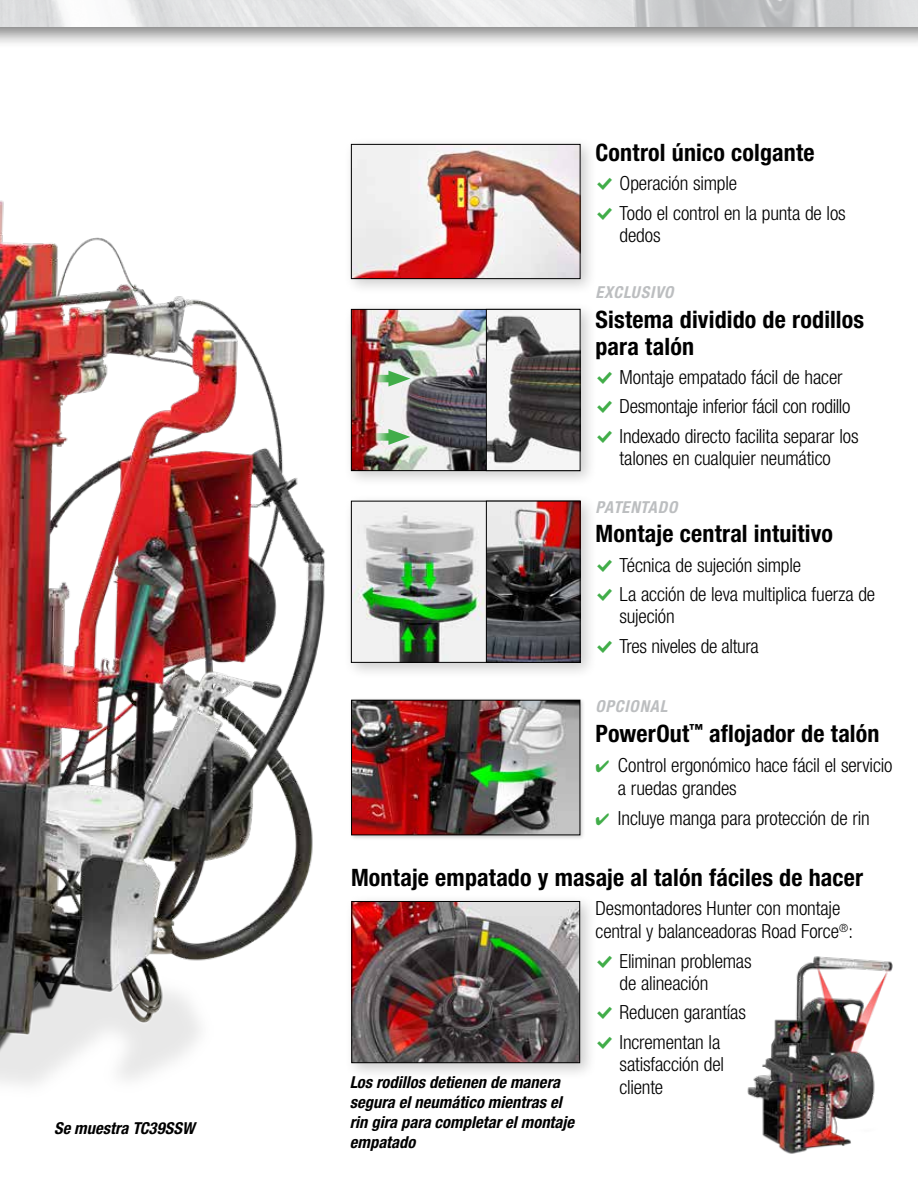
<style>
.page{position:relative;width:918px;height:1188px;background:#fff}
.page>*{position:absolute;margin:0;border:0;box-sizing:border-box;transform-origin:0 0}
.t1{font:700 condensed 24px/27px "Helvetica Neue LT Std";letter-spacing:.005em;color:#000}
.t2{font:300 condensed 19.5px/29.2px "Helvetica Neue LT Std";letter-spacing:-.01em;color:#000}
.t3{font:italic 700 condensed 16.5px/19.8px "Helvetica Neue LT Std";letter-spacing:.005em;color:#000}
.t4{font:italic 700 condensed 16.5px "Helvetica Neue LT Std";letter-spacing:.04em;color:#bcbec0}
.t5{font:italic 700 condensed 16.5px "Helvetica Neue LT Std";letter-spacing:.02em;color:#bcbec0}
.s1{font-family:"Modern Pictograms";font-weight:400;font-stretch:normal;font-size:21px;color:#41ad49}
.s2{color:#41ad49}
</style>
<div class="page">
<div style="left:344px;top:894px;width:253px;height:186px;background:#000;opacity:.2"></div>
<img style="left:353px;top:903px;width:225px;height:158px">
<div style="left:351px;top:901px;width:229px;height:162px;border:1px solid #000"></div>
<img style="left:747px;top:956px;width:146px;height:198px">
<div style="left:344px;top:137px;width:253px;height:159px;background:#000;opacity:.2"></div>
<img style="left:353px;top:146px;width:225px;height:131px">
<div style="left:351px;top:144px;width:229px;height:135px;border:1px solid #000"></div>
<div style="left:344px;top:494px;width:253px;height:185px;background:#000;opacity:.2"></div>
<img style="left:353px;top:503px;width:133px;height:158px">
<div style="left:351px;top:501px;width:229px;height:162px;border:1px solid #000"></div>
<img style="left:488px;top:503px;width:90px;height:158px">
<div style="left:486px;top:501px;width:94px;height:162px;border:1px solid #000"></div>
<div style="left:344px;top:302px;width:253px;height:186px;background:#000;opacity:.2"></div>
<img style="left:353px;top:311px;width:133px;height:158px">
<div style="left:351px;top:309px;width:229px;height:162px;border:1px solid #000"></div>
<img style="left:488px;top:311px;width:90px;height:158px">
<div style="left:486px;top:309px;width:94px;height:162px;border:1px solid #000"></div>
<div style="left:349px;top:698px;width:236px;height:143px;background:#000;opacity:.2"></div>
<img style="left:353px;top:702px;width:225px;height:131px">
<div style="left:351px;top:700px;width:229px;height:135px;border:1px solid #000"></div>
<svg style="left:367px;top:375px;width:21px;height:7px"></svg>
<svg style="left:388px;top:371px;width:22px;height:16px"></svg>
<svg style="left:367px;top:433px;width:21px;height:8px"></svg>
<svg style="left:388px;top:429px;width:22px;height:16px"></svg>
<img style="left:0;top:137px;width:348px;height:948px">
<div style="left:0;top:0;width:918px;height:49px;background:#000;opacity:.5"></div>
<img style="left:0;top:0;width:918px;height:27px">
<p class="t3" style="left:54px;top:1118px;width:142px">Se muestra TC39SSW</p>
<p class="t1" style="left:596px;top:139px;width:221px">Control único colgante</p>
<p class="t2" style="left:595px;top:169px;width:252px"><span class="s1">%</span> Operación simple<br><span class="s1">%</span> Todo el control en la punta de los</p>
<p class="t2" style="left:620px;top:220px;width:43px">dedos</p>
<p class="t4" style="left:596px;top:282px;width:79px">EXCLUSIVO</p>
<p class="t1" style="left:596px;top:306px;width:270px">Sistema dividido de rodillos para talón</p>
<p class="t2" style="left:595px;top:363px;width:265px"><span class="s1">%</span> Montaje empatado fácil de hacer <span class="s1">%</span> Desmontaje inferior fácil con rodillo <span class="s1">%</span> Indexado directo facilita separar los</p>
<p class="t2" style="left:620px;top:444px;width:213px">talones en cualquier neumático</p>
<p class="t5" style="left:596px;top:497px;width:83px">PATENTADO</p>
<p class="t1" style="left:596px;top:520px;width:239px">Montaje central intuitivo</p>
<p class="t2" style="left:595px;top:550px;width:281px"><span class="s1">%</span> Técnica de sujeción simple<br><span class="s1">%</span> La acción de leva multiplica fuerza de</p>
<p class="t2" style="left:595px;top:602px;width:165px;text-indent:24px">sujeción<br><span class="s1">%</span> Tres niveles de altura</p>
<p class="t4" style="left:596px;top:696px;width:73px">OPCIONAL</p>
<p class="t1" style="left:596px;top:719px;width:286px">PowerOut<sup>™</sup> aflojador de talón</p>
<p class="t2" style="left:618px;top:753px;width:276px;line-height:23.4px;text-indent:-22px"><span class="s2">✔</span> Control ergonómico hace fácil el servicio a ruedas grandes</p>
<p class="t2" style="left:596px;top:804px;width:276px"><span class="s2">✔</span> Incluye manga para protección de rin</p>
<p class="t1" style="left:351px;top:863px;width:514px">Montaje empatado y masaje al talón fáciles de hacer</p>
<p class="t3" style="left:350px;top:1073px;width:226px">Los rodillos detienen de manera segura el neumático mientras el rin gira para completar el montaje empatado</p>
<p class="t2" style="left:595px;top:896px;width:259px;line-height:23.4px">Desmontadores Hunter con montaje central y balanceadoras Road Force<sup>®</sup>:</p>
<p class="t2" style="left:620px;top:949px;width:134px;line-height:22.5px;text-indent:-24px"><span class="s1">%</span> Eliminan problemas de alineación</p>
<p class="t2" style="left:595px;top:998px;width:152px"><span class="s1">%</span> Reducen garantías <span class="s1">%</span> Incrementan la</p>
<p class="t2" style="left:620px;top:1053px;width:106px;line-height:22.5px">satisfacción del cliente</p>
</div>
